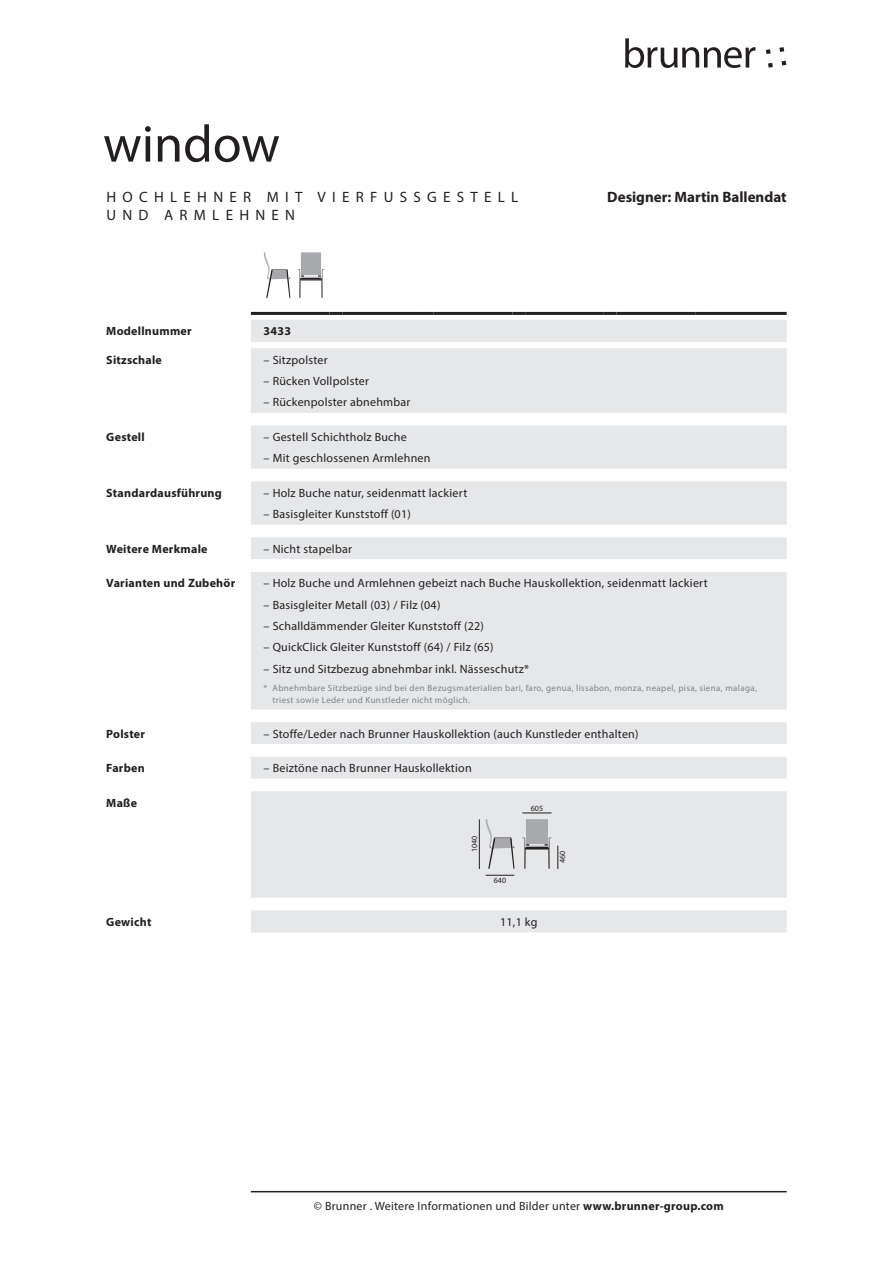
<style>
.page{position:relative;width:893px;height:1263px;background:#fff}
.page>*{position:absolute;margin:0;border:0;box-sizing:border-box;transform-origin:0 0}
.PRODUKT_35pt_Regular{font:52.5px "Myriad Pro";color:#231f20}
.KATEGORIE_Regular_10pt{font:15px/18px "Myriad Pro";letter-spacing:.42em;color:#231f20}
.t1{font:700 15px "Myriad Pro";color:#231f20}
.TABELLE_8pt_Regular_LINKS{font:12px "Myriad Pro";letter-spacing:.02em;color:#231f20}
.TABELLE_8pt_Regular_LINKS-2{font:700 12px "Myriad Pro";letter-spacing:.02em;color:#231f20}
.TABELLE_8pt_Regular_MITTE{font:12px "Myriad Pro";color:#231f20}
.TABELLE_8pt_Regular_MITTE-2{font:700 12px "Myriad Pro";color:#231f20}
.TABELLE_8pt_Regular_LINKS-3{font:9px/12px "Myriad Pro";letter-spacing:.04em;color:#808285}
.t2{font:7.95px "Myriad Pro";color:#231f20}
.s1{font-weight:700}
</style>
<div class="page">
<hr style="left:251px;top:1191px;width:536px;height:1px;background:#231f20">
<svg style="left:625px;top:38px;width:130px;height:30px"></svg>
<svg style="left:768px;top:63px;width:5px;height:5px"></svg>
<svg style="left:766px;top:49px;width:5px;height:5px"></svg>
<svg style="left:779px;top:47px;width:5px;height:5px"></svg>
<svg style="left:782px;top:61px;width:4px;height:4px"></svg>
<svg style="left:251px;top:320px;width:536px;height:612px;fill:#e6e7e9"></svg>
<hr style="left:251px;top:312px;width:79px;height:3px;background:#231f20">
<svg style="left:330px;top:312px;width:12px;height:3px"></svg>
<hr style="left:342px;top:312px;width:79px;height:3px;background:#231f20">
<svg style="left:421px;top:312px;width:13px;height:3px"></svg>
<hr style="left:434px;top:312px;width:78px;height:3px;background:#231f20">
<svg style="left:512px;top:312px;width:13px;height:3px"></svg>
<hr style="left:525px;top:312px;width:79px;height:3px;background:#231f20">
<svg style="left:604px;top:312px;width:13px;height:3px"></svg>
<hr style="left:617px;top:312px;width:78px;height:3px;background:#231f20">
<svg style="left:695px;top:312px;width:13px;height:3px"></svg>
<hr style="left:708px;top:312px;width:79px;height:3px;background:#231f20">
<svg style="left:264px;top:252px;width:26px;height:47px"></svg>
<svg style="left:298px;top:269px;width:26px;height:30px"></svg>
<div style="left:301px;top:252px;width:20px;height:23px;background:#a8a9ad"></div>
<svg style="left:522px;top:838px;width:29px;height:32px"></svg>
<div style="left:526px;top:819px;width:22px;height:25px;background:#a8a9ad"></div>
<hr style="left:479px;top:819px;width:1px;height:50px;background:#231f20">
<svg style="left:486px;top:819px;width:29px;height:57px;background:#d0d0d2"></svg>
<svg style="left:558px;top:845px;width:1px;height:24px"></svg>
<hr style="left:522px;top:813px;width:30px;height:1px;background:#231f20">
<p class="PRODUKT_35pt_Regular" style="left:103px;top:112px;width:178px">window</p>
<p class="KATEGORIE_Regular_10pt" style="left:106px;top:188px;width:413px">HOCHLEHNER MIT VIERFUSSGESTELL<br>UND ARMLEHNEN</p>
<p class="t1" style="left:607px;top:187px;width:181px">Designer: Martin Ballendat</p>
<p class="TABELLE_8pt_Regular_LINKS-2" style="left:106px;top:323px;width:87px">Modellnummer</p>
<p class="TABELLE_8pt_Regular_MITTE-2" style="left:264px;top:323px;width:29px">3433</p>
<p class="TABELLE_8pt_Regular_LINKS-2" style="left:106px;top:352px;width:57px">Sitzschale</p>
<p class="TABELLE_8pt_Regular_LINKS" style="left:264px;top:352px;width:66px">– Sitzpolster</p>
<p class="TABELLE_8pt_Regular_LINKS" style="left:264px;top:374px;width:107px">– Rücken Vollpolster</p>
<p class="TABELLE_8pt_Regular_LINKS" style="left:264px;top:395px;width:148px">– Rückenpolster abnehmbar</p>
<p class="TABELLE_8pt_Regular_LINKS-2" style="left:106px;top:429px;width:40px">Gestell</p>
<p class="TABELLE_8pt_Regular_LINKS" style="left:264px;top:429px;width:145px">– Gestell Schichtholz Buche</p>
<p class="TABELLE_8pt_Regular_LINKS" style="left:264px;top:451px;width:168px">– Mit geschlossenen Armlehnen</p>
<p class="TABELLE_8pt_Regular_LINKS-2" style="left:106px;top:485px;width:117px">Standardausführung</p>
<p class="TABELLE_8pt_Regular_LINKS" style="left:264px;top:485px;width:205px">– Holz Buche natur, seidenmatt lackiert</p>
<p class="TABELLE_8pt_Regular_LINKS" style="left:264px;top:507px;width:149px">– Basisgleiter Kunststoff (01)</p>
<p class="TABELLE_8pt_Regular_LINKS-2" style="left:106px;top:541px;width:103px">Weitere Merkmale</p>
<p class="TABELLE_8pt_Regular_LINKS" style="left:264px;top:541px;width:90px">– Nicht stapelbar</p>
<p class="TABELLE_8pt_Regular_LINKS-2" style="left:106px;top:575px;width:130px">Varianten und Zubehör</p>
<p class="TABELLE_8pt_Regular_LINKS" style="left:264px;top:576px;width:445px">– Holz Buche und Armlehnen gebeizt nach Buche Hauskollektion, seidenmatt lackiert</p>
<p class="TABELLE_8pt_Regular_LINKS" style="left:264px;top:597px;width:178px">– Basisgleiter Metall (03) / Filz (04)</p>
<p class="TABELLE_8pt_Regular_LINKS" style="left:264px;top:619px;width:222px">– Schalldämmender Gleiter Kunststoff (22)</p>
<p class="TABELLE_8pt_Regular_LINKS" style="left:264px;top:640px;width:232px">– QuickClick Gleiter Kunststoff (64) / Filz (65)</p>
<p class="TABELLE_8pt_Regular_LINKS" style="left:264px;top:661px;width:267px">– Sitz und Sitzbezug abnehmbar inkl. Nässeschutz*</p>
<p class="TABELLE_8pt_Regular_LINKS-3" style="left:273px;top:682px;width:486px;text-indent:-9px">* Abnehmbare Sitzbezüge sind bei den Bezugsmaterialien bari, faro, genua, lissabon, monza, neapel, pisa, siena, malaga, triest sowie Leder und Kunstleder nicht möglich.</p>
<p class="TABELLE_8pt_Regular_LINKS-2" style="left:106px;top:726px;width:40px">Polster</p>
<p class="TABELLE_8pt_Regular_LINKS" style="left:264px;top:726px;width:376px">– Stoffe/Leder nach Brunner Hauskollektion (auch Kunstleder enthalten)</p>
<p class="TABELLE_8pt_Regular_LINKS-2" style="left:106px;top:760px;width:40px">Farben</p>
<p class="TABELLE_8pt_Regular_LINKS" style="left:264px;top:761px;width:210px">– Beiztöne nach Brunner Hauskollektion</p>
<p class="TABELLE_8pt_Regular_LINKS-2" style="left:106px;top:795px;width:32px">Maße</p>
<p class="t2" style="left:470px;top:852px;width:18px;rotate:-90deg">1040</p>
<p class="t2" style="left:531px;top:803px;width:14px">605</p>
<p class="t2" style="left:558px;top:863px;width:14px;rotate:-90deg">460</p>
<p class="t2" style="left:494px;top:875px;width:14px">640</p>
<p class="TABELLE_8pt_Regular_LINKS-2" style="left:106px;top:914px;width:47px">Gewicht</p>
<p class="TABELLE_8pt_Regular_MITTE" style="left:500px;top:914px;width:39px">11,1 kg</p>
<p class="TABELLE_8pt_Regular_LINKS" style="left:314px;top:1199px;width:411px">© Brunner . Weitere Informationen und Bilder unter <span class="s1">www.brunner-group.com</span></p>
</div>
